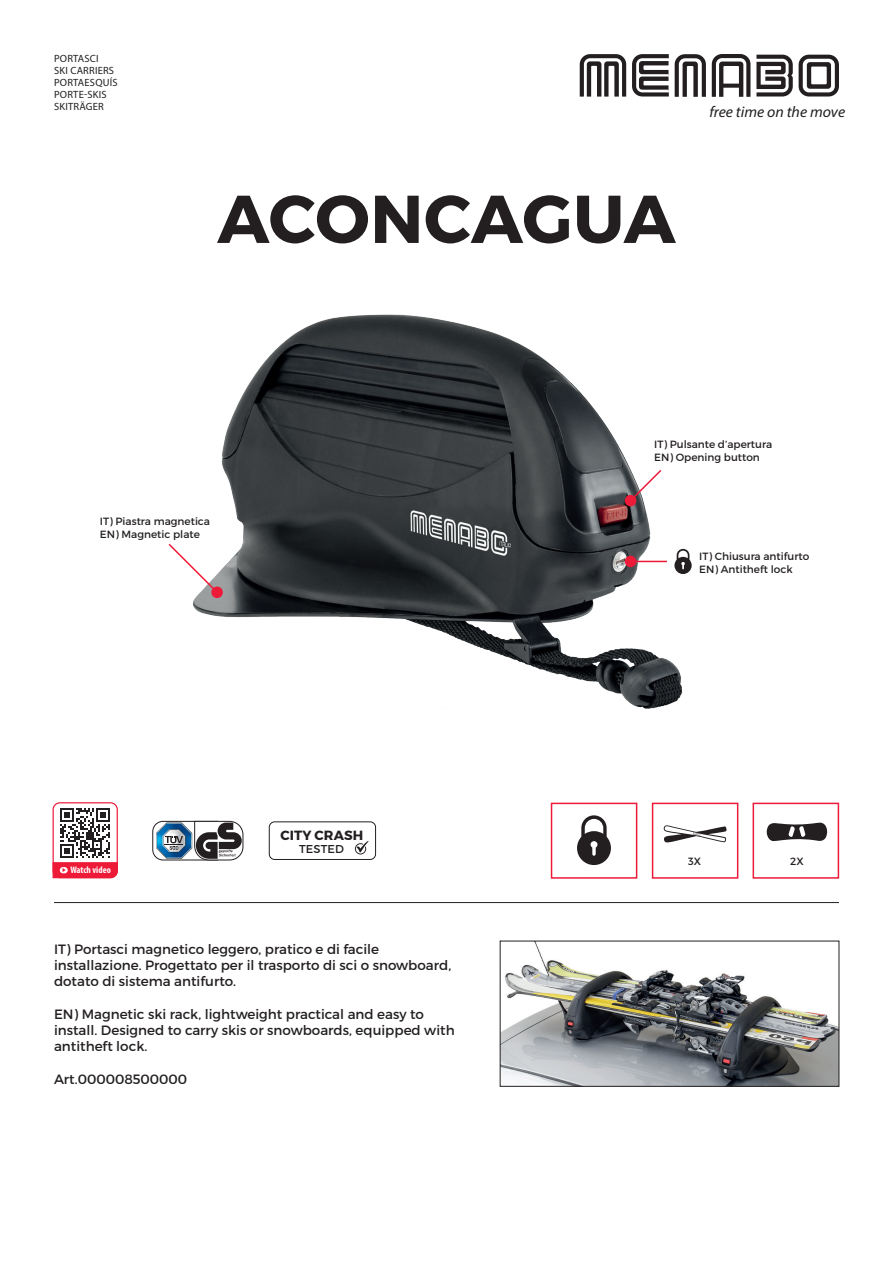
<style>
.page{position:relative;width:893px;height:1263px;background:#fff}
.page>*{position:absolute;margin:0;border:0;box-sizing:border-box;transform-origin:0 0}
.t1{font:700 67.5px "Montserrat";color:#231f20}
.t2{font:italic 15.45px "Myriad Pro";color:#231f20}
.t3{font:13.5px/16.2px "Montserrat";color:#231f20}
.t4{font:700 13.35px "Montserrat";letter-spacing:.01em;color:#231f20}
.t5{font:11.4px "Montserrat";letter-spacing:.01em;color:#231f20}
.t6{font:10.5px/12.6px "Montserrat";color:#231f20}
.t7{font:10.5px/12px "Myriad Pro";letter-spacing:.02em;color:#231f20}
.t8{font:700 condensed 9.6px "Myriad Pro";color:#fff}
</style>
<div class="page">
<svg style="left:632px;top:54px;width:37px;height:43px"></svg>
<svg style="left:580px;top:54px;width:46px;height:43px"></svg>
<svg style="left:675px;top:54px;width:31px;height:43px"></svg>
<svg style="left:712px;top:54px;width:38px;height:43px"></svg>
<svg style="left:799px;top:55px;width:40px;height:41px"></svg>
<svg style="left:756px;top:55px;width:37px;height:41px"></svg>
<div style="left:53px;top:802px;width:65px;height:76px;border:1px solid #ed1a38;border-radius:7px"></div>
<svg style="left:52px;top:808px;width:66px;height:71px"></svg>
<img style="left:502px;top:943px;width:335px;height:141px">
<hr style="left:54px;top:902px;width:785px;height:1px;background:#231f20">
<div style="left:551px;top:803px;width:86px;height:76px;border:2px solid #ed1a38"></div>
<svg style="left:577px;top:815px;width:34px;height:50px"></svg>
<div style="left:652px;top:803px;width:86px;height:76px;border:2px solid #ed1a38"></div>
<svg style="left:664px;top:825px;width:63px;height:18px"></svg>
<div style="left:753px;top:803px;width:86px;height:76px;border:2px solid #ed1a38"></div>
<svg style="left:767px;top:822px;width:60px;height:20px"></svg>
<svg style="left:152px;top:821px;width:91px;height:39px"></svg>
<img style="left:193px;top:314px;width:491px;height:395px">
<svg style="left:624px;top:468px;width:39px;height:39px"></svg>
<svg style="left:168px;top:542px;width:55px;height:57px"></svg>
<div style="left:625px;top:556px;width:11px;height:11px;background:#ed1a38;border-radius:50%"></div>
<hr style="left:631px;top:561px;width:36px;height:1px;background:#ed1a38">
<svg style="left:674px;top:549px;width:18px;height:25px"></svg>
<div style="left:269px;top:821px;width:107px;height:39px;border:1px solid #231f20;border-radius:5px"></div>
<svg style="left:355px;top:841px;width:14px;height:13px"></svg>
<p class="t7" style="left:54px;top:52px;width:65px">PORTASCI<br>SKI CARRIERS<br>PORTAESQUÍS<br>PORTE-SKIS<br>SKITRÄGER</p>
<h1 class="t1" style="left:217px;top:177px;width:460px">ACONCAGUA</h1>
<p class="t2" style="left:709px;top:102px;width:137px">free time on the move</p>
<p class="t6" style="left:654px;top:438px;width:119px">IT) Pulsante d’apertura<br>EN) Opening button</p>
<p class="t6" style="left:100px;top:515px;width:111px">IT) Piastra magnetica<br>EN) Magnetic plate</p>
<p class="t8" style="left:70px;top:864px;width:42px">Watch video</p>
<p class="t4" style="left:280px;top:826px;width:84px">CITY CRASH</p>
<p class="t5" style="left:299px;top:842px;width:46px">TESTED</p>
<p class="t3" style="left:54px;top:941px;width:399px">IT) Portasci magnetico leggero, pratico e di facile installazione. Progettato per il trasporto di sci o snowboard, dotato di sistema antifurto.</p>
<p class="t3" style="left:54px;top:1006px;width:402px">EN) Magnetic ski rack, lightweight practical and easy to install. Designed to carry skis or snowboards, equipped with antitheft lock.</p>
<p class="t3" style="left:54px;top:1070px;width:135px">Art.000008500000</p>
<p class="t6" style="left:699px;top:550px;width:112px">IT) Chiusura antifurto<br>EN) Antitheft lock</p>
<p class="t6" style="left:688px;top:855px;width:14px">3X</p>
<p class="t6" style="left:790px;top:855px;width:15px">2X</p>
</div>
